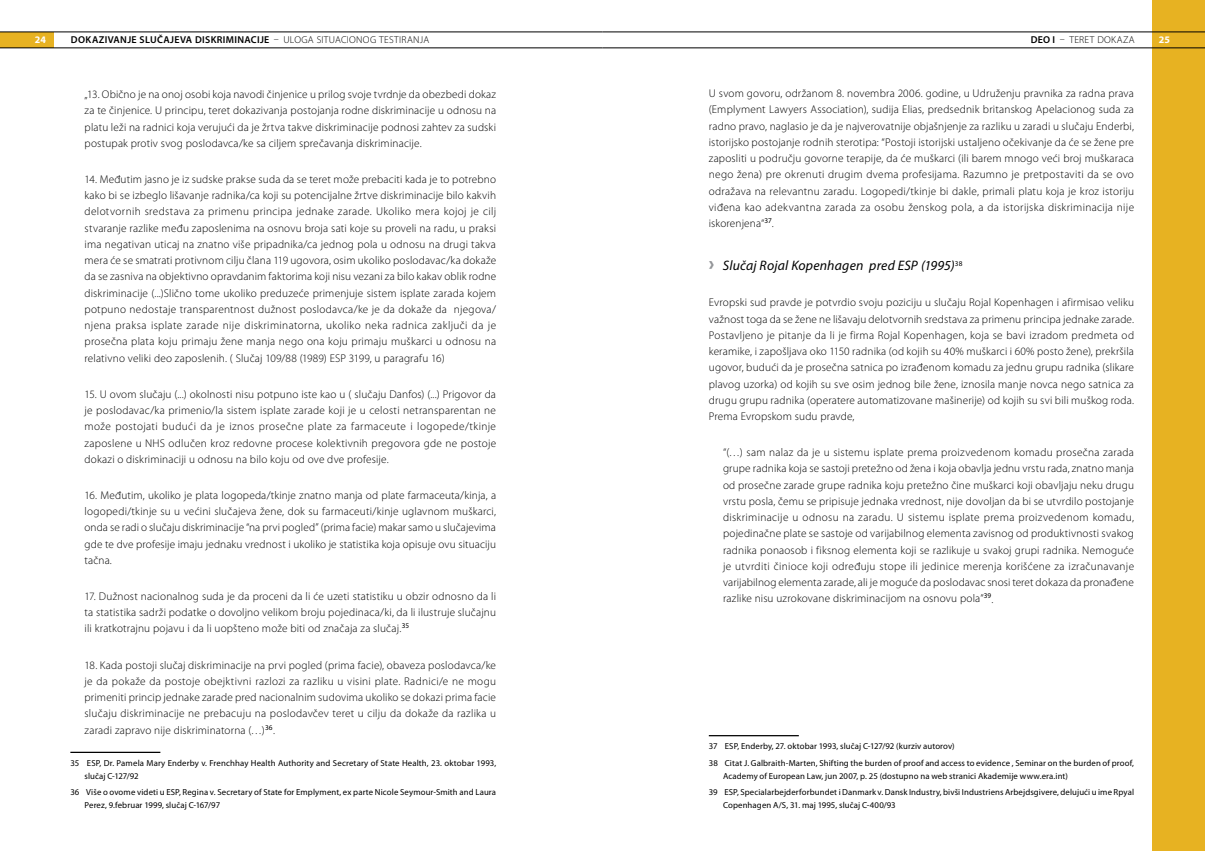
<style>
.page{position:relative;width:1205px;height:851px;background:#fff}
.page>*{position:absolute;margin:0;border:0;box-sizing:border-box;transform-origin:0 0}
.t1{font:italic 13.75px "Myriad Pro";letter-spacing:.015em;color:#000}
.t2{font:300 11.25px/16.2px "Myriad Pro";letter-spacing:.015em;color:#000;text-align:justify}
.t3{font:600 10px "Myriad Pro";letter-spacing:.035em;color:#000}
.t4{font:300 10px "Myriad Pro";letter-spacing:.04em;color:#000}
.t5{font:700 10px "Myriad Pro";color:#fff}
.t6{font:8.75px/13.1px "Myriad Pro";letter-spacing:.015em;color:#000}
.s1{font-weight:300}
.s2{font-weight:600}
.s3{font-weight:900;font-style:normal;font-size:20px;color:#939598}
</style>
<div class="page">
<div style="left:1152px;top:0;width:53px;height:850px;background:#e7b222"></div>
<div style="left:0;top:32px;width:53px;height:16px;background:#e7b222"></div>
<hr style="left:0;top:32px;width:602px;height:1px;background:#000">
<hr style="left:602px;top:32px;width:603px;height:1px;background:#000">
<hr style="left:0;top:48px;width:602px;height:1px;background:#000">
<hr style="left:602px;top:48px;width:603px;height:1px;background:#000">
<hr style="left:70px;top:751px;width:90px;height:1px;background:#000">
<hr style="left:709px;top:735px;width:90px;height:1px;background:#000">
<p class="t5" style="left:35px;top:33px;width:13px">24</p>
<p class="t3" style="left:71px;top:33px;width:360px">DOKAZIVANJE SLUČAJEVA DISKRIMINACIJE <span class="s1">– Uloga situacionog testiranja</span></p>
<p class="t4" style="left:1030px;top:34px;width:105px"><span class="s2">DEO I</span> – Teret dokaza</p>
<p class="t5" style="left:1159px;top:33px;width:13px">25</p>
<p class="t2" style="left:85px;top:86px;width:413px">„13. Obično je na onoj osobi koja navodi činjenice u prilog svoje tvrdnje da obezbedi dokaz za te činjenice. U principu, teret dokazivanja postojanja rodne diskriminacije u odnosu na platu leži na radnici koja verujući da je žrtva takve diskriminacije podnosi zahtev za sudski postupak protiv svog poslodavca/ke sa ciljem sprečavanja diskriminacije.</p>
<p class="t2" style="left:85px;top:171px;width:413px">14. Međutim jasno je iz sudske prakse suda da se teret može prebaciti kada je to potrebno kako bi se izbeglo lišavanje radnika/ca koji su potencijalne žrtve diskriminacije bilo kakvih delotvornih sredstava za primenu principa jednake zarade. Ukoliko mera kojoj je cilj stvaranje razlike među zaposlenima na osnovu broja sati koje su proveli na radu, u praksi ima negativan uticaj na znatno više pripadnika/ca jednog pola u odnosu na drugi takva mera će se smatrati protivnom cilju člana 119 ugovora, osim ukoliko poslodavac/ka dokaže da se zasniva na objektivno opravdanim faktorima koji nisu vezani za bilo kakav oblik rodne diskriminacije (...)Slično tome ukoliko preduzeće primenjuje sistem isplate zarada kojem potpuno nedostaje transparentnost dužnost poslodavca/ke je da dokaže da njegova/ njena praksa isplate zarade nije diskriminatorna, ukoliko neka radnica zaključi da je prosečna plata koju primaju žene manja nego ona koju primaju muškarci u odnosu na relativno veliki deo zaposlenih. ( Slučaj 109/88 (1989) ESP 3199, u paragrafu 16)</p>
<p class="t2" style="left:85px;top:386px;width:413px">15. U ovom slučaju (...) okolnosti nisu potpuno iste kao u ( slučaju Danfos) (...) Prigovor da je poslodavac/ka primenio/la sistem isplate zarade koji je u celosti netransparentan ne može postojati budući da je iznos prosečne plate za farmaceute i logopede/tkinje zaposlene u NHS odlučen kroz redovne procese kolektivnih pregovora gde ne postoje dokazi o diskriminaciji u odnosu na bilo koju od ove dve profesije.</p>
<p class="t2" style="left:85px;top:487px;width:413px">16. Međutim, ukoliko je plata logopeda/tkinje znatno manja od plate farmaceuta/kinja, a logopedi/tkinje su u većini slučajeva žene, dok su farmaceuti/kinje uglavnom muškarci, onda se radi o slučaju diskriminacije “na prvi pogled” (prima facie) makar samo u slučajevima gde te dve profesije imaju jednaku vrednost i ukoliko je statistika koja opisuje ovu situaciju tačna.</p>
<p class="t2" style="left:85px;top:588px;width:413px">17. Dužnost nacionalnog suda je da proceni da li će uzeti statistiku u obzir odnosno da li ta statistika sadrži podatke o dovoljno velikom broju pojedinaca/ki, da li ilustruje slučajnu ili kratkotrajnu pojavu i da li uopšteno može biti od značaja za slučaj.<sup>35</sup></p>
<p class="t2" style="left:85px;top:656px;width:413px">18. Kada postoji slučaj diskriminacije na prvi pogled (prima facie), obaveza poslodavca/ke je da pokaže da postoje obejktivni razlozi za razliku u visini plate. Radnici/e ne mogu primeniti princip jednake zarade pred nacionalnim sudovima ukoliko se dokazi prima facie slučaju diskriminacije ne prebacuju na poslodavčev teret u cilju da dokaže da razlika u zaradi zapravo nije diskriminatorna (…)<sup>36</sup>.</p>
<p class="t6" style="left:85px;top:755px;width:413px;text-indent:-14px">35 ESP, Dr. Pamela Mary Enderby v. Frenchhay Health Authority and Secretary of State Health, 23. oktobar 1993, slučaj C-127/92</p>
<p class="t6" style="left:85px;top:785px;width:413px;text-indent:-14px">36 Više o ovome videti u ESP, Regina v. Secretary of State for Emplyment, ex parte Nicole Seymour-Smith and Laura<br>Perez, 9.februar 1999, slučaj C-167/97</p>
<p class="t2" style="left:709px;top:85px;width:427px">U svom govoru, održanom 8. novembra 2006. godine, u Udruženju pravnika za radna prava (Emplyment Lawyers Association), sudija Elias, predsednik britanskog Apelacionog suda za radno pravo, naglasio je da je najverovatnije objašnjenje za razliku u zaradi u slučaju Enderbi, istorijsko postojanje rodnih sterotipa: “Postoji istorijski ustaljeno očekivanje da će se žene pre zaposliti u području govorne terapije, da će muškarci (ili barem mnogo veći broj muškaraca nego žena) pre okrenuti drugim dvema profesijama. Razumno je pretpostaviti da se ovo odražava na relevantnu zaradu. Logopedi/tkinje bi dakle, primali platu koja je kroz istoriju viđena kao adekvantna zarada za osobu ženskog pola, a da istorijska diskriminacija nije iskorenjena“<sup>37</sup>.</p>
<p class="t1" style="left:709px;top:257px;width:255px"><span class="s3">›</span> Slučaj Rojal Kopenhagen pred ESP (1995)<sup>38</sup></p>
<p class="t2" style="left:709px;top:294px;width:427px">Evropski sud pravde je potvrdio svoju poziciju u slučaju Rojal Kopenhagen i afirmisao veliku važnost toga da se žene ne lišavaju delotvornih sredstava za primenu principa jednake zarade.<br>Postavljeno je pitanje da li je firma Rojal Kopenhagen, koja se bavi izradom predmeta od keramike, i zapošljava oko 1150 radnika (od kojih su 40% muškarci i 60% posto žene), prekršila ugovor, budući da je prosečna satnica po izrađenom komadu za jednu grupu radnika (slikare plavog uzorka) od kojih su sve osim jednog bile žene, iznosila manje novca nego satnica za drugu grupu radnika (operatere automatizovane mašinerije) od kojih su svi bili muškog roda.<br>Prema Evropskom sudu pravde,</p>
<p class="t2" style="left:723px;top:444px;width:413px">“(…) sam nalaz da je u sistemu isplate prema proizvedenom komadu prosečna zarada grupe radnika koja se sastoji pretežno od žena i koja obavlja jednu vrstu rada, znatno manja od prosečne zarade grupe radnika koju pretežno čine muškarci koji obavljaju neku drugu vrstu posla, čemu se pripisuje jednaka vrednost, nije dovoljan da bi se utvrdilo postojanje diskriminacije u odnosu na zaradu. U sistemu isplate prema proizvedenom komadu, pojedinačne plate se sastoje od varijabilnog elementa zavisnog od produktivnosti svakog radnika ponaosob i fiksnog elementa koji se razlikuje u svakoj grupi radnika. Nemoguće je utvrditi činioce koji određuju stope ili jedinice merenja korišćene za izračunavanje varijabilnog elementa zarade, ali je moguće da poslodavac snosi teret dokaza da pronađene razlike nisu uzrokovane diskriminacijom na osnovu pola”<sup>39</sup>.</p>
<p class="t6" style="left:709px;top:737px;width:427px;line-height:16.6px">37 ESP, Enderby, 27. oktobar 1993, slučaj C-127/92 (kurziv autorov)<br>38 Citat J. Galbraith-Marten, Shifting the burden of proof and access to evidence , Seminar on the burden of proof,</p>
<p class="t6" style="left:709px;top:767px;width:427px;line-height:16.6px;text-indent:14px">Academy of European Law, jun 2007, p. 25 (dostupno na web stranici Akademije www.era.int)<br>39 ESP, Specialarbejderforbundet i Danmark v. Dansk Industry, bivši Industriens Arbejdsgivere, delujući u ime Rpyal</p>
<p class="t6" style="left:723px;top:798px;width:174px">Copenhagen A/S, 31. maj 1995, slučaj C-400/93</p>
</div>
